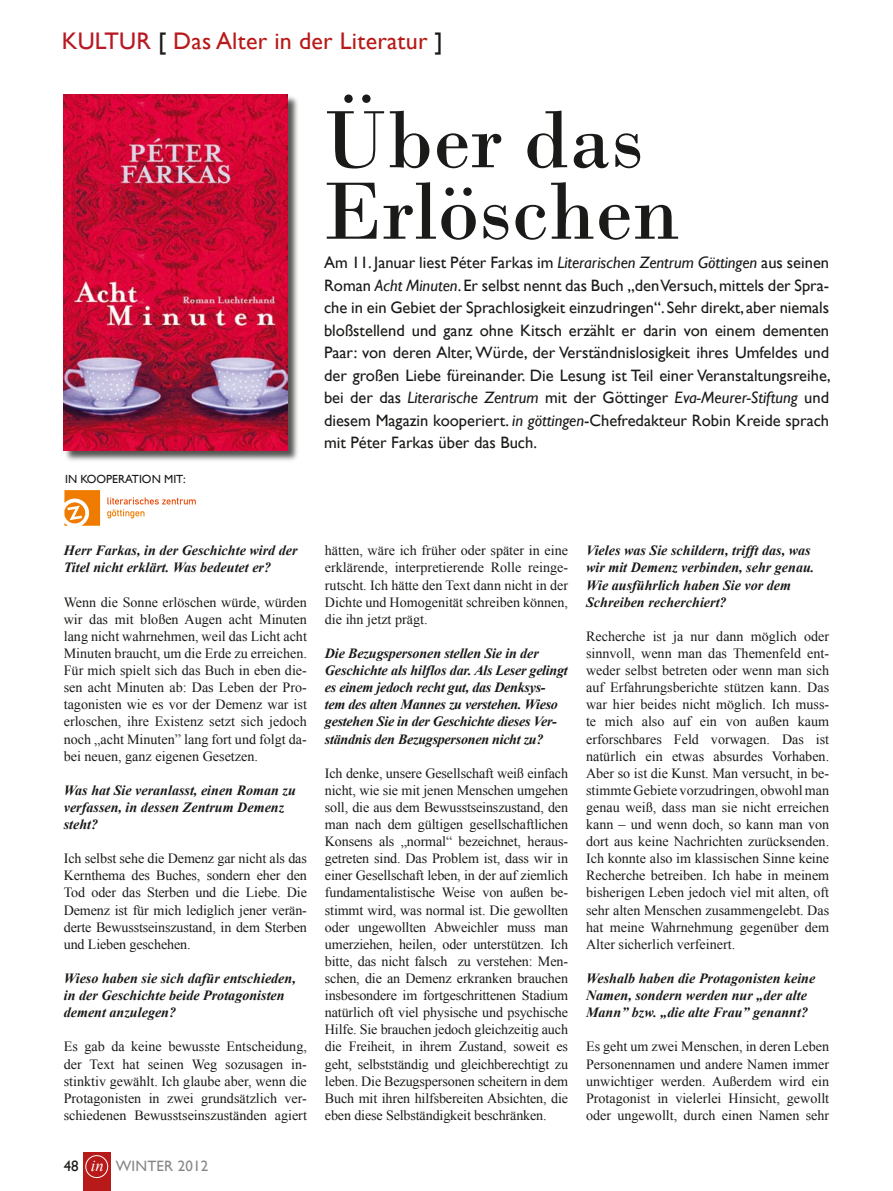
<style>
.page{position:relative;width:893px;height:1191px;background:#fff}
.page>*{position:absolute;margin:0;border:0;box-sizing:border-box;transform-origin:0 0}
.t1{font:85.5px/71.4px "Bodoni";color:#1a1a18}
.t2{font:24px "Gill Sans";letter-spacing:.01em;color:#b71a18}
.Teaser_Gill{font:16.5px/22.5px "Gill Sans";color:#1a1a18;text-align:justify}
.t3{font:italic 16.5px "Times New Roman";color:#fff}
.t4{font:15px "Gill Sans";letter-spacing:.01em;color:#878786}
.t5{font:15px "Gill Sans";color:#1a1a18}
.Bodytext_Times_erster_Absatz{font:14.1px/17.1px "Times New Roman";color:#1a1a18;text-align:justify}
.Frage_Geiger{font:italic 700 14.1px/17.1px "Times New Roman";color:#1a1a18}
.Frage_Geiger-2{font:italic 700 14.1px/17.1px "Times New Roman";letter-spacing:-.02em;color:#1a1a18}
.Veranstaltungstitel{font:11.85px "Gill Sans";color:#1a1a18}
.s1{color:#b81824}
.s2{color:#1a1a18}
.s3{font-style:italic}
</style>
<div class="page">
<div style="left:84px;top:1151px;width:27px;height:40px;background:#b71a18"></div>
<div style="left:86px;top:1155px;width:22px;height:22px;border:1px solid #fff;border-radius:50%"></div>
<svg style="left:107px;top:497px;width:89px;height:21px"></svg>
<svg style="left:64px;top:490px;width:36px;height:36px"></svg>
<div style="left:63px;top:94px;width:238px;height:369px;background:#1a1a18;opacity:.75"></div>
<img style="left:63px;top:94px;width:224px;height:357px">
<p class="t2" style="left:62px;top:27px;width:382px"><span class="s1">KULTUR</span> <span class="s2">[</span> Das Alter in der Literatur <span class="s2">]</span></p>
<p class="Veranstaltungstitel" style="left:65px;top:472px;width:122px">IN KOOPERATION MIT:</p>
<p class="t1" style="left:322px;top:104px;width:358px">Über das<br>Erlöschen</p>
<p class="Teaser_Gill" style="left:324px;top:251px;width:508px">Am 11. Januar liest Péter Farkas im <span class="s3">Literarischen Zentrum Göttingen</span> aus seinen Roman <span class="s3">Acht Minuten</span>. Er selbst nennt das Buch „den Versuch, mittels der Spra&shy;che in ein Gebiet der Sprachlosigkeit einzudringen“. Sehr direkt, aber niemals bloßstellend und ganz ohne Kitsch erzählt er darin von einem dementen Paar: von deren Alter, Würde, der Verständnislosigkeit ihres Umfeldes und der großen Liebe füreinander. Die Lesung ist Teil einer Veranstaltungsreihe, bei der das <span class="s3">Literarische Zentrum</span> mit der Göttinger <span class="s3">Eva-Meurer-Stiftung</span> und diesem Magazin kooperiert. <span class="s3">in göttingen</span>-Chefredakteur Robin Kreide sprach mit Péter Farkas über das Buch.</p>
<p class="Frage_Geiger" style="left:64px;top:541px;width:235px">Herr Farkas, in der Geschichte wird der<br>Titel nicht erklärt. Was bedeutet er?</p>
<p class="Bodytext_Times_erster_Absatz" style="left:64px;top:593px;width:245px">Wenn die Sonne erlöschen würde, würden wir das mit bloßen Augen acht Minuten lang nicht wahrnehmen, weil das Licht acht Minuten braucht, um die Erde zu erreichen.<br>Für mich spielt sich das Buch in eben die&shy;sen acht Minuten ab: Das Leben der Pro&shy;tagonisten wie es vor der Demenz war ist erloschen, ihre Existenz setzt sich jedoch noch „acht Minuten” lang fort und folgt da&shy;bei neuen, ganz eigenen Gesetzen.</p>
<p class="Frage_Geiger" style="left:64px;top:781px;width:234px">Was hat Sie veranlasst, einen Roman zu verfassen, in dessen Zentrum Demenz steht?</p>
<p class="Bodytext_Times_erster_Absatz" style="left:64px;top:849px;width:245px">Ich selbst sehe die Demenz gar nicht als das Kernthema des Buches, sondern eher den Tod oder das Sterben und die Liebe. Die Demenz ist für mich lediglich jener verän&shy;derte Bewusstseinszustand, in dem Sterben und Lieben geschehen.</p>
<p class="Frage_Geiger" style="left:64px;top:969px;width:234px">Wieso haben sie sich dafür entschieden, in der Geschichte beide Protagonisten dement anzulegen?</p>
<p class="Bodytext_Times_erster_Absatz" style="left:64px;top:1038px;width:245px">Es gab da keine bewusste Entscheidung, der Text hat seinen Weg sozusagen in&shy;stinktiv gewählt. Ich glaube aber, wenn die Protagonisten in zwei grundsätzlich ver&shy;schiedenen Bewusstseinszuständen agiert</p>
<p class="t5" style="left:64px;top:1157px;width:16px">48</p>
<p class="t3" style="left:91px;top:1154px;width:14px">in</p>
<p class="t4" style="left:116px;top:1157px;width:94px">WINTER 2012</p>
<p class="Bodytext_Times_erster_Absatz" style="left:325px;top:542px;width:245px">hätten, wäre ich früher oder später in eine erklärende, interpretierende Rolle reinge&shy;rutscht. Ich hätte den Text dann nicht in der Dichte und Homogenität schreiben können, die ihn jetzt prägt.</p>
<p class="Frage_Geiger-2" style="left:325px;top:644px;width:244px">Die Bezugspersonen stellen Sie in der Geschichte als hilflos dar. Als Leser gelingt es einem jedoch recht gut, das Denksys&shy;tem des alten Mannes zu verstehen. Wieso gestehen Sie in der Geschichte dieses Ver&shy;ständnis den Bezugspersonen nicht zu?</p>
<p class="Bodytext_Times_erster_Absatz" style="left:325px;top:764px;width:245px">Ich denke, unsere Gesellschaft weiß einfach nicht, wie sie mit jenen Menschen umgehen soll, die aus dem Bewusstseinszustand, den man nach dem gültigen gesellschaftlichen Konsens als „normal“ bezeichnet, heraus&shy;getreten sind. Das Problem ist, dass wir in einer Gesellschaft leben, in der auf ziemlich fundamentalistische Weise von außen be&shy;stimmt wird, was normal ist. Die gewollten oder ungewollten Abweichler muss man umerziehen, heilen, oder unterstützen. Ich bitte, das nicht falsch zu verstehen: Men&shy;schen, die an Demenz erkranken brauchen insbesondere im fortgeschrittenen Stadium natürlich oft viel physische und psychische Hilfe. Sie brauchen jedoch gleichzeitig auch die Freiheit, in ihrem Zustand, soweit es geht, selbstständig und gleichberechtigt zu leben. Die Bezugspersonen scheitern in dem Buch mit ihren hilfsbereiten Absichten, die eben diese Selbständigkeit beschränken.</p>
<p class="Frage_Geiger" style="left:586px;top:541px;width:230px">Vieles was Sie schildern, trifft das, was wir mit Demenz verbinden, sehr genau.<br>Wie ausführlich haben Sie vor dem Schreiben recherchiert?</p>
<p class="Bodytext_Times_erster_Absatz" style="left:586px;top:627px;width:245px">Recherche ist ja nur dann möglich oder sinnvoll, wenn man das Themenfeld ent&shy;weder selbst betreten oder wenn man sich auf Erfahrungsberichte stützen kann. Das war hier beides nicht möglich. Ich muss&shy;te mich also auf ein von außen kaum erforschbares Feld vorwagen. Das ist natürlich ein etwas absurdes Vorhaben.<br>Aber so ist die Kunst. Man versucht, in be&shy;stimmte Gebiete vorzudringen, obwohl man genau weiß, dass man sie nicht erreichen kann – und wenn doch, so kann man von dort aus keine Nachrichten zurücksenden.<br>Ich konnte also im klassischen Sinne keine Recherche betreiben. Ich habe in meinem bisherigen Leben jedoch viel mit alten, oft sehr alten Menschen zusammengelebt. Das hat meine Wahrnehmung gegenüber dem Alter sicherlich verfeinert.</p>
<p class="Frage_Geiger" style="left:586px;top:969px;width:231px">Weshalb haben die Protagonisten keine<br>Namen, sondern werden nur „der alte<br>Mann” bzw. „die alte Frau” genannt?</p>
<p class="Bodytext_Times_erster_Absatz" style="left:586px;top:1038px;width:245px">Es geht um zwei Menschen, in deren Leben Personennamen und andere Namen immer unwichtiger werden. Außerdem wird ein Protagonist in vielerlei Hinsicht, gewollt oder ungewollt, durch einen Namen sehr</p>
</div>
